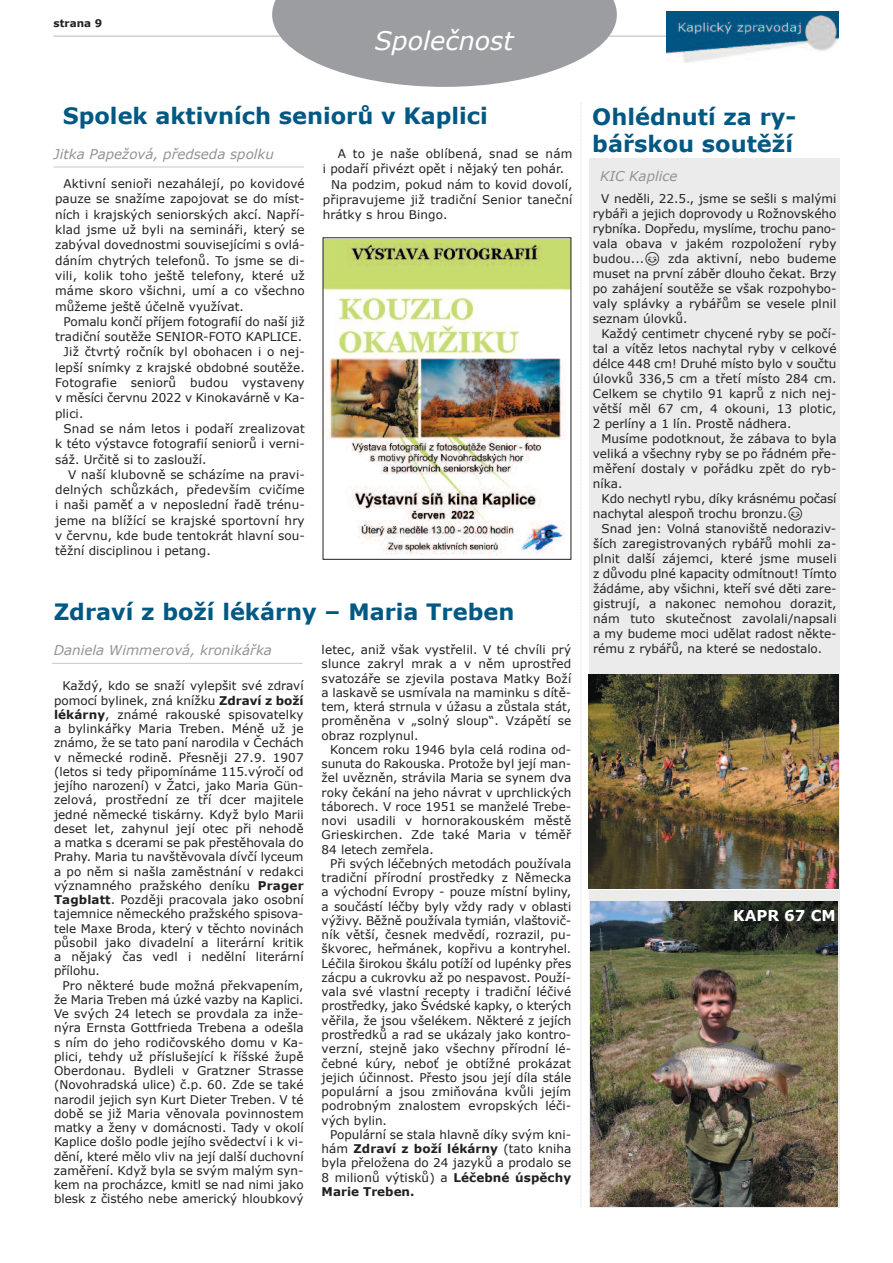
<style>
.page{position:relative;width:893px;height:1263px;background:#fff}
.page>*{position:absolute;margin:0;border:0;box-sizing:border-box;transform-origin:0 0}
.t1{font:italic 25.5px "Verdana";color:#fff}
.t2{font:700 22.5px/27px "Verdana";color:#005883}
.t3{font:700 15px "Verdana";color:#fff}
.t4{font:italic 13.5px "Verdana";color:#919396}
.t5{font:12px/14.2px "Verdana";letter-spacing:.005em;color:#231f20;text-align:justify}
.t6{font:700 10.5px "Verdana";color:#231f20}
.s1{font-weight:700}
</style>
<div class="page">
<hr style="left:54px;top:36px;width:784px;height:1px;background:#d0d1d2">
<hr style="left:54px;top:167px;width:250px;height:1px;background:#e3e3e4">
<svg style="left:581px;top:103px;width:1px;height:992px"></svg>
<div style="left:589px;top:159px;width:250px;height:1049px;background:#ecebeb"></div>
<svg style="left:272px;top:0;width:345px;height:87px"></svg>
<hr style="left:52px;top:663px;width:250px;height:1px;background:#d0d0d1">
<img style="left:666px;top:11px;width:173px;height:51px">
<img style="left:589px;top:675px;width:250px;height:214px">
<img style="left:325px;top:239px;width:244px;height:316px">
<img style="left:590px;top:901px;width:248px;height:305px">
<p class="t6" style="left:54px;top:16px;width:50px">strana 9</p>
<h1 class="t1" style="left:374px;top:24px;width:141px">Společnost</h1>
<h2 class="t2" style="left:63px;top:101px;width:427px">Spolek aktivních seniorů v Kaplici</h2>
<p class="t4" style="left:54px;top:146px;width:222px">Jitka Papežová, předseda spolku</p>
<p class="t5" style="left:55px;top:176px;width:251px;line-height:15.3px;text-indent:9px">Aktivní senioři nezahálejí, po kovidové pauze se snažíme zapojovat se do míst&shy;ních i krajských seniorských akcí. Napří&shy;klad jsme už byli na semináři, který se zabýval dovednostmi souvisejícími s ovlá&shy;dáním chytrých telefonů. To jsme se di&shy;vili, kolik toho ještě telefony, které už máme skoro všichni, umí a co všechno můžeme ještě účelně využívat.</p>
<p class="t5" style="left:64px;top:314px;width:243px">Pomalu končí příjem fotografií do naší již</p>
<p class="t5" style="left:55px;top:329px;width:248px">tradiční soutěže SENIOR-FOTO KAPLICE.</p>
<p class="t5" style="left:64px;top:344px;width:243px">Již čtvrtý ročník byl obohacen i o nej-</p>
<p class="t5" style="left:55px;top:360px;width:251px">lepší snímky z krajské obdobné soutěže.</p>
<p class="t5" style="left:55px;top:375px;width:251px">Fotografie seniorů budou vystaveny</p>
<p class="t5" style="left:55px;top:390px;width:251px">v měsíci červnu 2022 v Kinokavárně v Ka-</p>
<p class="t5" style="left:55px;top:406px;width:30px">plici.</p>
<p class="t5" style="left:64px;top:421px;width:243px">Snad se nám letos i podaří zrealizovat</p>
<p class="t5" style="left:55px;top:436px;width:251px">k této výstavce fotografií seniorů i verni-</p>
<p class="t5" style="left:55px;top:452px;width:153px">sáž. Určitě si to zaslouží.</p>
<p class="t5" style="left:68px;top:467px;width:238px">V naší klubovně se scházíme na pravi-</p>
<p class="t5" style="left:55px;top:482px;width:251px">delných schůzkách, především cvičíme</p>
<p class="t5" style="left:55px;top:497px;width:251px">i naši paměť a v neposlední řadě trénu-</p>
<p class="t5" style="left:55px;top:513px;width:251px">jeme na blížící se krajské sportovní hry</p>
<p class="t5" style="left:55px;top:528px;width:251px">v červnu, kde bude tentokrát hlavní sou-</p>
<p class="t5" style="left:55px;top:543px;width:157px">těžní disciplinou i petang.</p>
<p class="t5" style="left:338px;top:146px;width:236px">A to je naše oblíbená, snad se nám</p>
<p class="t5" style="left:323px;top:161px;width:243px">i podaří přivézt opět i nějaký ten pohár.</p>
<p class="t5" style="left:331px;top:177px;width:243px">Na podzim, pokud nám to kovid dovolí,</p>
<p class="t5" style="left:323px;top:192px;width:251px">připravujeme již tradiční Senior taneční</p>
<p class="t5" style="left:323px;top:207px;width:126px">hrátky s hrou Bingo.</p>
<h2 class="t2" style="left:54px;top:597px;width:462px">Zdraví z boží lékárny – Maria Treben</h2>
<p class="t4" style="left:54px;top:642px;width:220px">Daniela Wimmerová, kronikářka</p>
<p class="t5" style="left:322px;top:642px;width:251px">letec, aniž však vystřelil. V té chvíli prý slunce zakryl mrak a v něm uprostřed svatozáře se zjevila postava Matky Boží a laskavě se usmívala na maminku s dítě&shy;tem, která strnula v úžasu a zůstala stát, proměněna v „solný sloup“. Vzápětí se obraz rozplynul.</p>
<p class="t5" style="left:322px;top:742px;width:251px;text-indent:9px">Koncem roku 1946 byla celá rodina od&shy;sunuta do Rakouska. Protože byl její man&shy;žel uvězněn, strávila Maria se synem dva roky čekání na jeho návrat v uprchlických táborech. V roce 1951 se manželé Trebe&shy;novi usadili v hornorakouském městě Grieskirchen. Zde také Maria v téměř 84 letech zemřela.</p>
<p class="t5" style="left:322px;top:856px;width:251px;text-indent:9px">Při svých léčebných metodách používala tradiční přírodní prostředky z Německa a východní Evropy - pouze místní byliny, a součástí léčby byly vždy rady v oblasti výživy. Běžně používala tymián, vlaštovič&shy;ník větší, česnek medvědí, rozrazil, pu&shy;škvorec, heřmánek, kopřivu a kontryhel.<br>Léčila širokou škálu potíží od lupénky přes zácpu a cukrovku až po nespavost. Použí&shy;vala své vlastní recepty i tradiční léčivé prostředky, jako Švédské kapky, o kterých věřila, že jsou všelékem. Některé z jejích prostředků a rad se ukázaly jako kontro&shy;verzní, stejně jako všechny přírodní lé&shy;čebné kúry, neboť je obtížné prokázat jejich účinnost. Přesto jsou její díla stále populární a jsou zmiňována kvůli jejím podrobným znalostem evropských léči&shy;vých bylin.</p>
<p class="t5" style="left:322px;top:1127px;width:251px;text-indent:9px">Populární se stala hlavně díky svým kni&shy;hám <span class="s1">Zdraví z boží lékárny</span> (tato kniha byla přeložena do 24 jazyků a prodalo se 8 milionů výtisků) a <span class="s1">Léčebné úspěchy Marie Treben.</span></p>
<p class="t5" style="left:54px;top:678px;width:251px;text-indent:9px">Každý, kdo se snaží vylepšit své zdraví pomocí bylinek, zná knížku <span class="s1">Zdraví z boží lékárny</span>, známé rakouské spisovatelky a bylinkářky Maria Treben. Méně už je známo, že se tato paní narodila v Čechách v německé rodině. Přesněji 27.9. 1907 (letos si tedy připomínáme 115.výročí od jejího narození) v Žatci, jako Maria Gün&shy;zelová, prostřední ze tří dcer majitele jedné německé tiskárny. Když bylo Marii deset let, zahynul její otec při nehodě a matka s dcerami se pak přestěhovala do Prahy. Maria tu navštěvovala dívčí lyceum a po něm si našla zaměstnání v redakci významného pražského deníku <span class="s1">Prager Tagblatt</span>. Později pracovala jako osobní tajemnice německého pražského spisova&shy;tele Maxe Broda, který v těchto novinách působil jako divadelní a literární kritik a nějaký čas vedl i nedělní literární přílohu.</p>
<p class="t5" style="left:54px;top:978px;width:251px;text-indent:9px">Pro některé bude možná překvapením, že Maria Treben má úzké vazby na Kaplici.<br>Ve svých 24 letech se provdala za inže&shy;nýra Ernsta Gottfrieda Trebena a odešla s ním do jeho rodičovského domu v Ka&shy;plici, tehdy už příslušející k říšské župě Oberdonau. Bydleli v Gratzner Strasse (Novohradská ulice) č.p. 60. Zde se také narodil jejich syn Kurt Dieter Treben. V té době se již Maria věnovala povinnostem matky a ženy v domácnosti. Tady v okolí Kaplice došlo podle jejího svědectví i k vi&shy;dění, které mělo vliv na její další duchovní zaměření. Když byla se svým malým syn&shy;kem na procházce, kmitl se nad nimi jako blesk z čistého nebe americký hloubkový</p>
<h2 class="t2" style="left:592px;top:103px;width:205px">Ohlédnutí za ry&shy;bářskou soutěží</h2>
<p class="t4" style="left:600px;top:167px;width:79px">KIC Kaplice</p>
<p class="t5" style="left:593px;top:190px;width:245px;line-height:15px;text-indent:8px">V neděli, 22.5., jsme se sešli s malými rybáři a jejich doprovody u Rožnovského rybníka. Dopředu, myslíme, trochu pano&shy;vala obava v jakém rozpoložení ryby budou...</p>
<p class="t5" style="left:593px;top:250px;width:245px;line-height:15px;text-indent:75px">zda aktivní, nebo budeme muset na první záběr dlouho čekat. Brzy po zahájení soutěže se však rozpohybo&shy;valy splávky a rybářům se vesele plnil seznam úlovků.</p>
<p class="t5" style="left:593px;top:325px;width:245px;line-height:15px;text-indent:8px">Každý centimetr chycené ryby se počí&shy;tal a vítěz letos nachytal ryby v celkové délce 448 cm! Druhé místo bylo v součtu úlovků 336,5 cm a třetí místo 284 cm.<br>Celkem se chytilo 91 kaprů z nich nej&shy;větší měl 67 cm, 4 okouni, 13 plotic, 2 perlíny a 1 lín. Prostě nádhera.</p>
<p class="t5" style="left:593px;top:430px;width:245px;line-height:15px;text-indent:8px">Musíme podotknout, že zábava to byla veliká a všechny ryby se po řádném pře&shy;měření dostaly v pořádku zpět do ryb&shy;níka.</p>
<p class="t5" style="left:593px;top:490px;width:245px;line-height:15px;text-indent:8px">Kdo nechytl rybu, díky krásnému počasí nachytal alespoň trochu bronzu.</p>
<p class="t5" style="left:593px;top:520px;width:245px;line-height:15px;text-indent:8px">Snad jen: Volná stanoviště nedoraziv&shy;ších zaregistrovaných rybářů mohli za&shy;plnit další zájemci, které jsme museli z důvodu plné kapacity odmítnout! Tímto žádáme, aby všichni, kteří své děti zare&shy;gistrují, a nakonec nemohou dorazit, nám tuto skutečnost zavolali/napsali a my budeme moci udělat radost někte&shy;rému z rybářů, na které se nedostalo.</p>
<p class="t3" style="left:733px;top:905px;width:104px">KAPR 67 CM</p>
</div>
